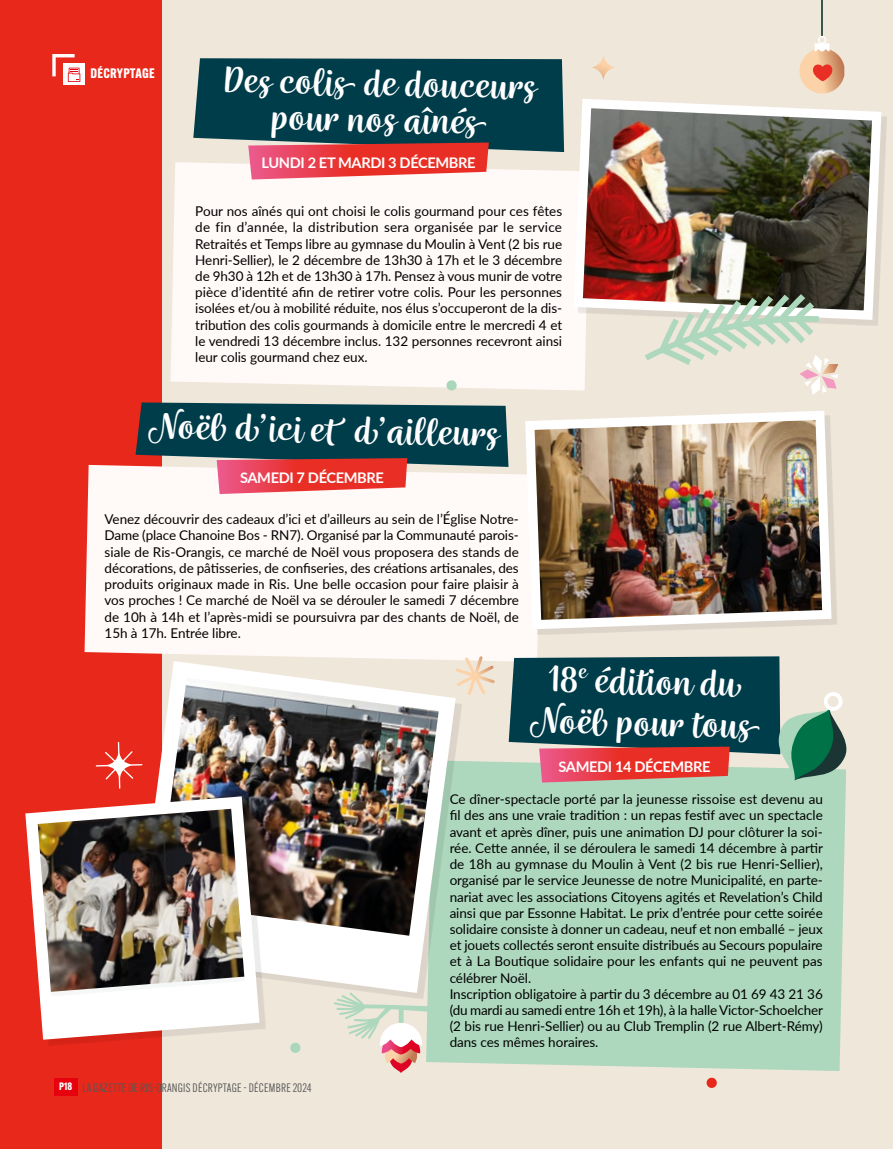
<style>
.page{position:relative;width:893px;height:1149px;background:#fff}
.page>*{position:absolute;margin:0;border:0;box-sizing:border-box;transform-origin:0 0}
.t1{font:500 42px/36.2px "Wreath";color:#fff;text-align:center}
.t2{font:700 14.55px "Lato";letter-spacing:-.025em;color:#fff}
.t3{font:13.5px/16.2px "Lato";letter-spacing:-.005em;color:#000;text-align:justify}
.t4{font:700 13.5px "Alternate Gothic ATF";letter-spacing:.02em;color:#fff}
.t5{font:12px "Alternate Gothic ATF";letter-spacing:.02em;color:#555756}
</style>
<div class="page">
<div style="left:0;top:0;width:893px;height:1148px;background:#f0e7db"></div>
<div style="left:0;top:0;width:162px;height:1148px;background:#e8281a"></div>
<div style="left:170px;top:162px;width:416px;height:228px;background:#fff9f8"></div>
<img style="left:569px;top:99px;width:317px;height:225px">
<svg style="left:193px;top:58px;width:371px;height:121px;background:#49545e"></svg>
<div style="left:85px;top:465px;width:456px;height:196px;background:#fff9f8"></div>
<img style="left:520px;top:411px;width:316px;height:222px">
<svg style="left:136px;top:402px;width:372px;height:92px;background:#61626a"></svg>
<svg style="left:706px;top:1077px;width:11px;height:11px"></svg>
<svg style="left:446px;top:379px;width:11px;height:12px"></svg>
<svg style="left:645px;top:294px;width:193px;height:100px"></svg>
<div style="left:429px;top:761px;width:417px;height:309px;background:#add8bd"></div>
<div style="left:140px;top:666px;width:322px;height:333px;background:#000;opacity:.08"></div>
<svg style="left:135px;top:660px;width:321px;height:332px"></svg>
<img style="left:157px;top:677px;width:282px;height:258px">
<div style="left:31px;top:801px;width:235px;height:245px;background:#000;opacity:.08"></div>
<svg style="left:25px;top:796px;width:235px;height:243px;fill:#fff"></svg>
<svg style="left:38px;top:808px;width:207px;height:188px"></svg>
<img style="left:38px;top:808px;width:206px;height:183px">
<svg style="left:455px;top:656px;width:40px;height:39px"></svg>
<svg style="left:290px;top:1042px;width:11px;height:11px"></svg>
<svg style="left:509px;top:656px;width:338px;height:126px;background:#536467"></svg>
<svg style="left:334px;top:991px;width:95px;height:81px"></svg>
<svg style="left:96px;top:741px;width:46px;height:47px"></svg>
<svg style="left:592px;top:55px;width:23px;height:25px"></svg>
<hr style="left:821px;top:0;width:2px;height:36px;background:#3d574b">
<svg style="left:799px;top:36px;width:45px;height:57px"></svg>
<div style="left:63px;top:64px;width:22px;height:21px;background:#fff"></div>
<svg style="left:52px;top:54px;width:28px;height:28px"></svg>
<div style="left:54px;top:1077px;width:23px;height:17px;background:#e7000e"></div>
<p class="t4" style="left:90px;top:65px;width:66px">DÉCRYPTAGE</p>
<h1 class="t1" style="left:224px;top:66px;width:313px;rotate:1deg">Des colis dedouceurs pour nos aînés</h1>
<p class="t2" style="left:261px;top:152px;width:216px">LUNDI 2 ET MARDI 3 DÉCEMBRE</p>
<p class="t3" style="left:195px;top:202px;width:368px">Pour nos aînés qui ont choisi le colis gourmand pour ces fêtes de fin d’année, la distribution sera organisée par le service Retraités et Temps libre au gymnase du Moulin à Vent (2 bis rue Henri-Sellier), le 2 décembre de 13h30 à 17h et le 3 décembre de 9h30 à 12h et de 13h30 à 17h. Pensez à vous munir de votre pièce d’identité afin de retirer votre colis. Pour les personnes isolées et/ou à mobilité réduite, nos élus s’occuperont de la dis&shy;tribution des colis gourmands à domicile entre le mercredi 4 et le vendredi 13 décembre inclus. 132 personnes recevront ainsi leur colis gourmand chez eux.</p>
<h1 class="t1" style="left:148px;top:411px;width:351px;rotate:1deg">Noël d’ici et d’ailleurs</h1>
<p class="t2" style="left:240px;top:467px;width:145px">SAMEDI 7 DÉCEMBRE</p>
<p class="t3" style="left:105px;top:510px;width:416px">Venez découvrir des cadeaux d’ici et d’ailleurs au sein de l’Église Notre-Dame (place Chanoine Bos - RN7). Organisé par la Communauté parois&shy;siale de Ris-Orangis, ce marché de Noël vous proposera des stands de décorations, de pâtisseries, de confiseries, des créations artisanales, des produits originaux made in Ris. Une belle occasion pour faire plaisir à vos proches ! Ce marché de Noël va se dérouler le samedi 7 décembre de 10h à 14h et l’après-midi se poursuivra par des chants de Noël, de 15h à 17h. Entrée libre.</p>
<h1 class="t1" style="left:531px;top:661px;width:222px;line-height:41.5px;rotate:1deg">18<sup>e</sup> édition du<br>Noël pour tous</h1>
<p class="t2" style="left:558px;top:755px;width:154px">SAMEDI 14 DÉCEMBRE</p>
<p class="t5" style="left:59px;top:1079px;width:170px"><sup>P18</sup> LA GAZETTE DE RIS-ORANGIS DÉCRYPTAGE</p>
<p class="t5" style="left:244px;top:1079px;width:69px">- DÉCEMBRE 2024</p>
<p class="t3" style="left:450px;top:790px;width:375px;text-align:left">Ce dîner-spectacle porté par la jeunesse rissoise est devenu au fil des ans une vraie tradition : un repas festif avec un spectacle avant et après dîner, puis une animation DJ pour clôturer la soi&shy;rée. Cette année, il se déroulera le samedi 14 décembre à partir de 18h au gymnase du Moulin à Vent (2 bis rue Henri-Sellier), organisé par le service Jeunesse de notre Municipalité, en parte&shy;nariat avec les associations Citoyens agités et Revelation’s Child ainsi que par Essonne Habitat. Le prix d’entrée pour cette soirée solidaire consiste à donner un cadeau, neuf et non emballé – jeux et jouets collectés seront ensuite distribués au Secours populaire et à La Boutique solidaire pour les enfants qui ne peuvent pas célébrer Noël.<br>Inscription obligatoire à partir du 3 décembre au 01 69 43 21 36 (du mardi au samedi entre 16h et 19h), à la halle Victor-Schoelcher (2 bis rue Henri-Sellier) ou au Club Tremplin (2 rue Albert-Rémy) dans ces mêmes horaires.</p>
</div>
